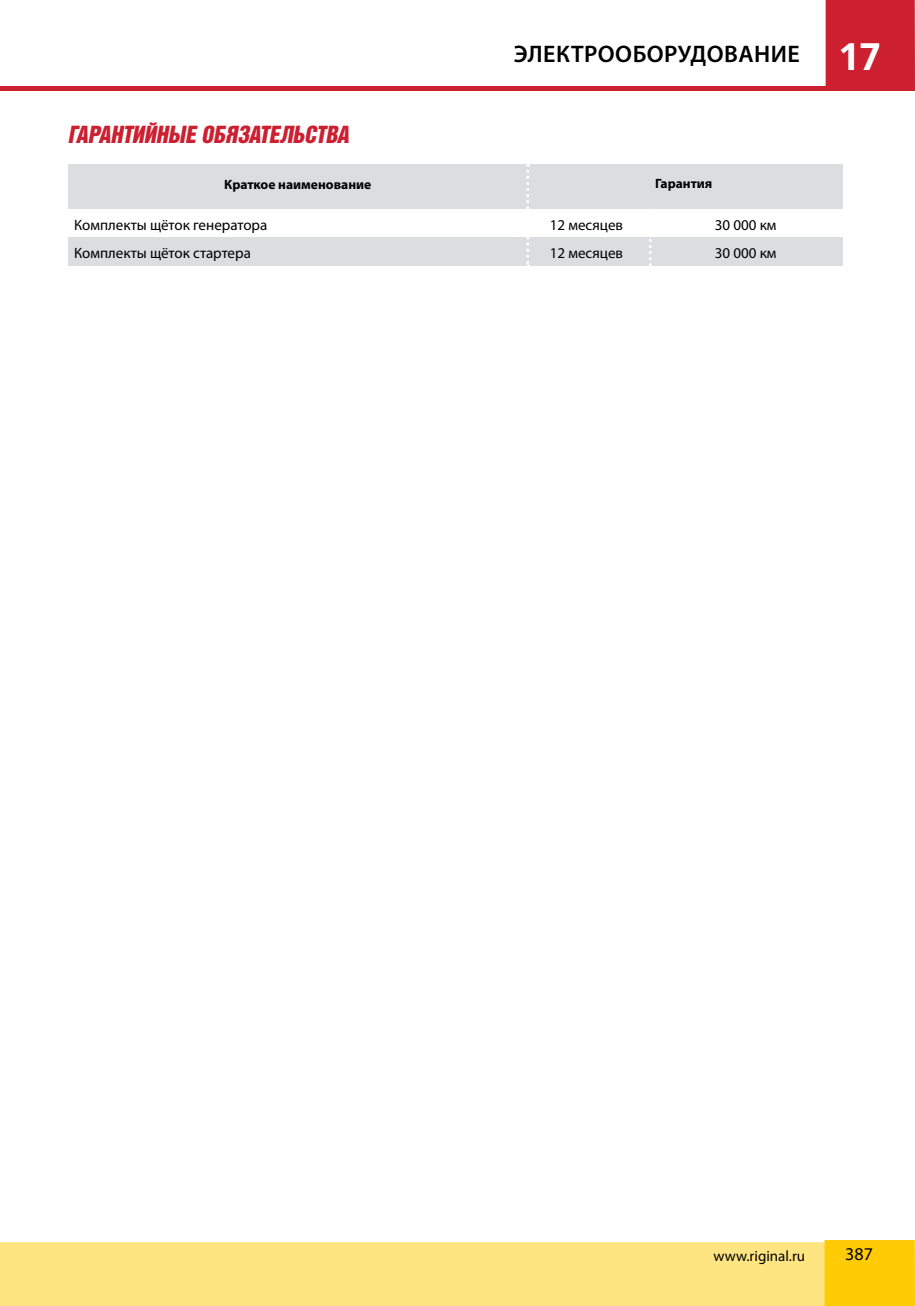
<style>
.page{position:relative;width:915px;height:1306px;background:#fff}
.page>*{position:absolute;margin:0;border:0;box-sizing:border-box;transform-origin:0 0}
.t1{font:italic 24px "Bastion Kontrast";color:#cc2031}
.t2{font:600 24px "Myriad Pro";letter-spacing:.02em;color:#000}
.t3{font:18px "Myriad Pro";color:#000}
.t4{font:15px "Myriad Pro";color:#000}
.t5{font:700 13.5px "Myriad Pro";color:#000}
.s1{font-family:"Noto Sans";font-weight:700;font-size:37.5px;color:#fff}
</style>
<div class="page">
<div style="left:0;top:1242px;width:824px;height:63px;background:#ffe582"></div>
<hr style="left:0;top:86px;width:914px;height:4px;background:#cc2031">
<div style="left:825px;top:0;width:89px;height:89px;background:#cc2031"></div>
<div style="left:824px;top:1240px;width:90px;height:65px;background:#ffcb05"></div>
<div style="left:68px;top:237px;width:774px;height:29px;background:#dcddde"></div>
<div style="left:68px;top:164px;width:774px;height:45px;background:#dcddde"></div>
<svg style="left:526px;top:164px;width:3px;height:102px"></svg>
<svg style="left:649px;top:239px;width:2px;height:27px"></svg>
<h1 class="t1" style="left:68px;top:122px;width:282px">ГАРАНТИЙНЫЕ ОБЯЗАТЕЛЬСТВА</h1>
<h1 class="t2" style="left:513px;top:41px;width:368px">ЭЛЕКТРООБОРУДОВАНИЕ <span class="s1">17</span></h1>
<p class="t5" style="left:224px;top:176px;width:149px">Краткое наименование</p>
<p class="t5" style="left:654px;top:176px;width:59px">Гарантия</p>
<p class="t4" style="left:74px;top:216px;width:195px">Комплекты щёток генератора</p>
<p class="t4" style="left:549px;top:216px;width:75px">12 месяцев</p>
<p class="t4" style="left:714px;top:216px;width:63px">30 000 км</p>
<p class="t4" style="left:74px;top:245px;width:178px">Комплекты щёток стартера</p>
<p class="t4" style="left:549px;top:245px;width:75px">12 месяцев</p>
<p class="t4" style="left:714px;top:245px;width:63px">30 000 км</p>
<p class="t4" style="left:713px;top:1247px;width:93px">www.riginal.ru</p>
<p class="t3" style="left:845px;top:1244px;width:29px">387</p>
</div>
